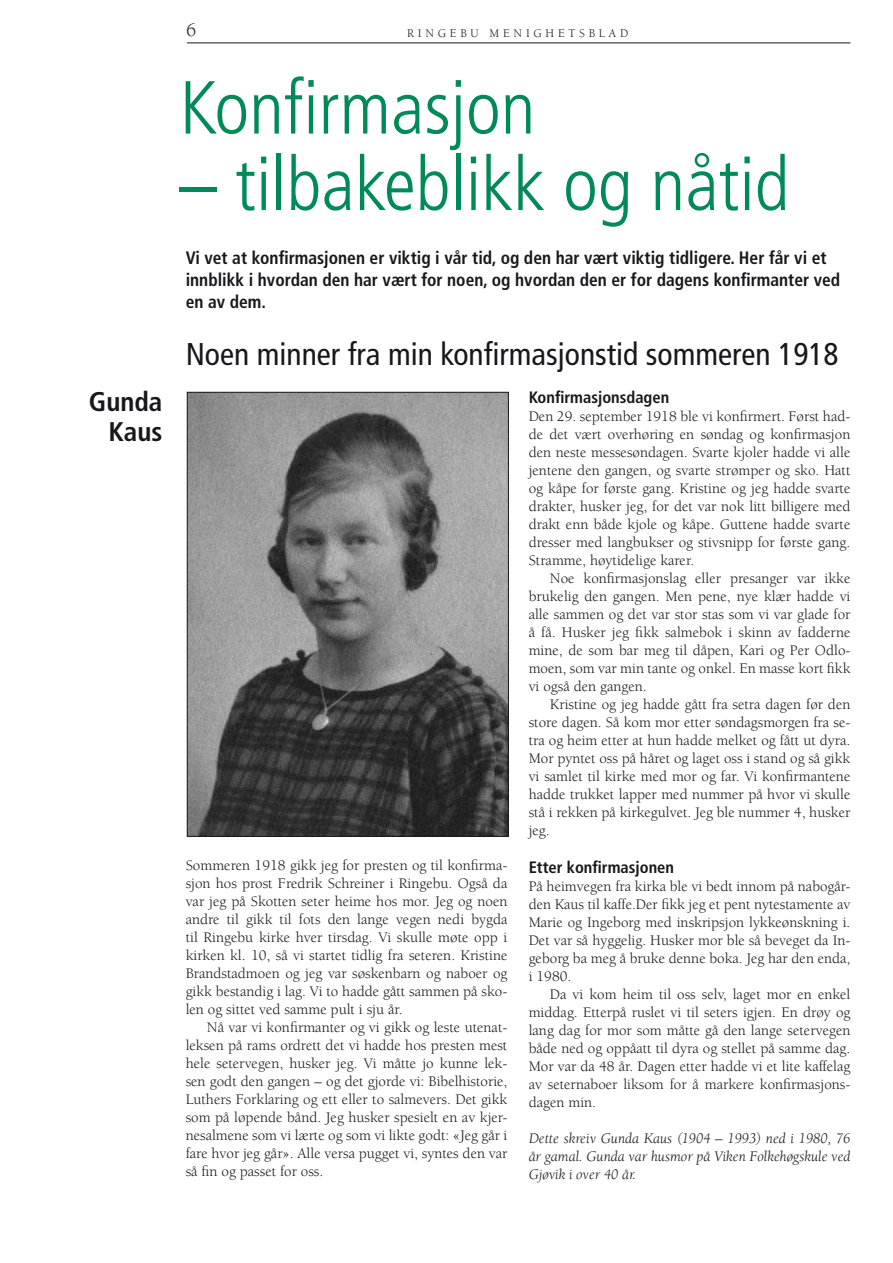
<style>
.page{position:relative;width:893px;height:1263px;background:#fff}
.page>*{position:absolute;margin:0;border:0;box-sizing:border-box;transform-origin:0 0}
.t1{font:300 condensed 75px "Frutiger";color:#008a58}
.t2{font:condensed 31.5px "Frutiger";color:#18171c}
.t3{font:700 condensed 27px/30px "Frutiger";color:#18171c;text-align:right}
.t4{font:19.5px "Berkeley";color:#18171c}
.t5{font:700 condensed 18px/21.6px "Frutiger";color:#18171c}
.t6{font:700 condensed 16.5px "Frutiger";color:#18171c}
.t7{font:15px/18px "Berkeley";color:#18171c;text-align:justify}
.t8{font:italic 15px/18px "Berkeley";color:#18171c;text-align:justify}
.t9{font:12px "Berkeley";color:#18171c}
</style>
<div class="page">
<hr style="left:187px;top:43px;width:663px;height:1px;background:#18171c">
<img style="left:189px;top:394px;width:318px;height:441px">
<div style="left:187px;top:392px;width:322px;height:445px;border:1px solid #18171c"></div>
<h3 class="t3" style="left:89px;top:387px;width:75px">Gunda<br>Kaus</h3>
<h3 class="t4" style="left:186px;top:19px;width:12px">6</h3>
<p class="t9" style="left:407px;top:27px;width:222px">R I N G E B U M E N I G H E T S B L A D</p>
<h1 class="t1" style="left:180px;top:65px;width:357px">Konfirmasjon</h1>
<h1 class="t1" style="left:180px;top:142px;width:611px">– tilbakeblikk og nåtid</h1>
<p class="t5" style="left:186px;top:247px;width:656px">Vi vet at konfirmasjonen er viktig i vår tid, og den har vært viktig tidligere. Her får vi et innblikk i hvordan den har vært for noen, og hvordan den er for dagens konfirmanter ved en av dem.</p>
<h2 class="t2" style="left:186px;top:336px;width:654px">Noen minner fra min konfirmasjonstid sommeren 1918</h2>
<p class="t7" style="left:186px;top:856px;width:323px">Sommeren 1918 gikk jeg for presten og til konfirma&shy;sjon hos prost Fredrik Schreiner i Ringebu. Også da var jeg på Skotten seter heime hos mor. Jeg og noen andre til gikk til fots den lange vegen nedi bygda til Ringebu kirke hver tirsdag. Vi skulle møte opp i kirken kl. 10, så vi startet tidlig fra seteren. Kristine Brandstadmoen og jeg var søskenbarn og naboer og gikk bestandig i lag. Vi to hadde gått sammen på sko&shy;len og sittet ved samme pult i sju år.</p>
<p class="t7" style="left:186px;top:1018px;width:323px;text-indent:21px">Nå var vi konfirmanter og vi gikk og leste utenat&shy;leksen på rams ordrett det vi hadde hos presten mest hele setervegen, husker jeg. Vi måtte jo kunne lek&shy;sen godt den gangen – og det gjorde vi: Bibelhistorie, Luthers Forklaring og ett eller to salmevers. Det gikk som på løpende bånd. Jeg husker spesielt en av kjer&shy;nesalmene som vi lærte og som vi likte godt: «Jeg går i fare hvor jeg går». Alle versa pugget vi, syntes den var så fin og passet for oss.</p>
<p class="t6" style="left:529px;top:387px;width:142px">Konfirmasjonsdagen</p>
<p class="t7" style="left:529px;top:407px;width:323px">Den 29. september 1918 ble vi konfirmert. Først had&shy;de det vært overhøring en søndag og konfirmasjon den neste messesøndagen. Svarte kjoler hadde vi alle jentene den gangen, og svarte strømper og sko. Hatt og kåpe for første gang. Kristine og jeg hadde svarte drakter, husker jeg, for det var nok litt billigere med drakt enn både kjole og kåpe. Guttene hadde svarte dresser med langbukser og stivsnipp for første gang.<br>Stramme, høytidelige karer.</p>
<p class="t7" style="left:529px;top:569px;width:323px;text-indent:21px">Noe konfirmasjonslag eller presanger var ikke brukelig den gangen. Men pene, nye klær hadde vi alle sammen og det var stor stas som vi var glade for å få. Husker jeg fikk salmebok i skinn av fadderne mine, de som bar meg til dåpen, Kari og Per Odlo&shy;moen, som var min tante og onkel. En masse kort fikk vi også den gangen.</p>
<p class="t7" style="left:529px;top:695px;width:323px;text-indent:21px">Kristine og jeg hadde gått fra setra dagen før den store dagen. Så kom mor etter søndagsmorgen fra se&shy;tra og heim etter at hun hadde melket og fått ut dyra.<br>Mor pyntet oss på håret og laget oss i stand og så gikk vi samlet til kirke med mor og far. Vi konfirmantene hadde trukket lapper med nummer på hvor vi skulle stå i rekken på kirkegulvet. Jeg ble nummer 4, husker jeg.</p>
<p class="t6" style="left:529px;top:857px;width:147px">Etter konfirmasjonen</p>
<p class="t7" style="left:529px;top:877px;width:323px">På heimvegen fra kirka ble vi bedt innom på nabogår&shy;den Kaus til kaffe.Der fikk jeg et pent nytestamente av Marie og Ingeborg med inskripsjon lykkeønskning i.<br>Det var så hyggelig. Husker mor ble så beveget da In&shy;geborg ba meg å bruke denne boka. Jeg har den enda, i 1980.</p>
<p class="t7" style="left:529px;top:985px;width:323px;text-indent:21px">Da vi kom heim til oss selv, laget mor en enkel middag. Etterpå ruslet vi til seters igjen. En drøy og lang dag for mor som måtte gå den lange setervegen både ned og oppåatt til dyra og stellet på samme dag.<br>Mor var da 48 år. Dagen etter hadde vi et lite kaffelag av seternaboer liksom for å markere konfirmasjons&shy;dagen min.</p>
<p class="t8" style="left:529px;top:1129px;width:323px">Dette skreiv Gunda Kaus (1904 – 1993) ned i 1980, 76 år gamal. Gunda var husmor på Viken Folkehøgskule ved Gjøvik i over 40 år.</p>
</div>
